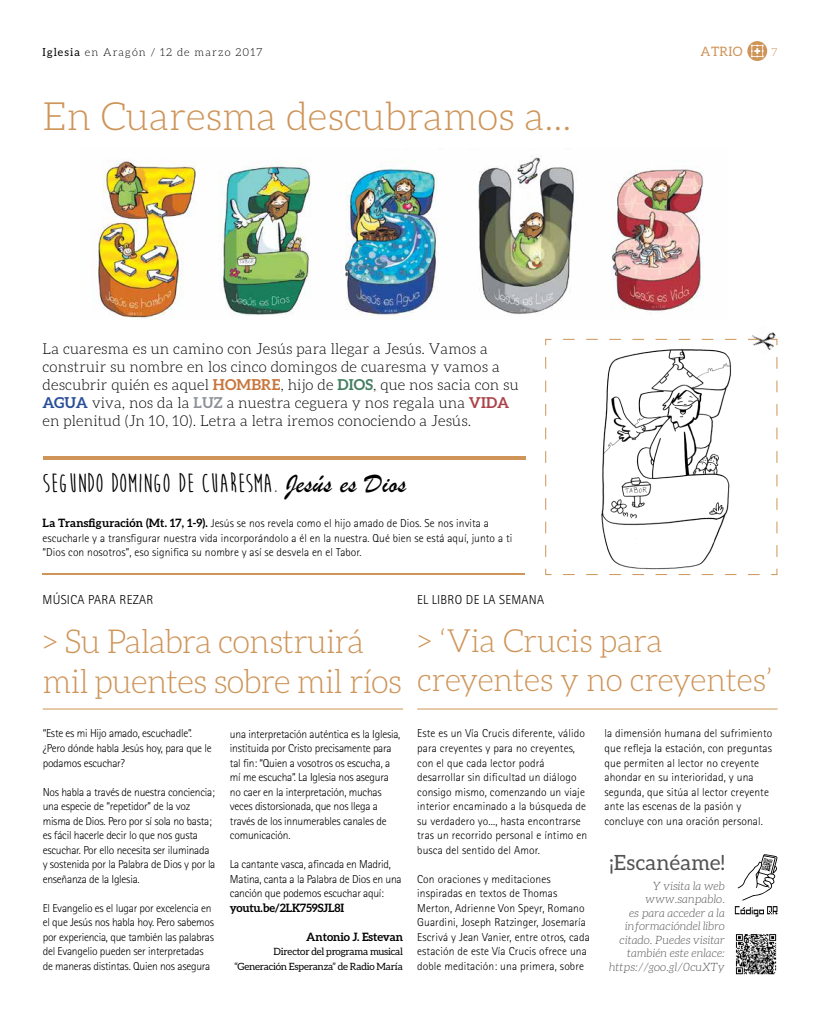
<style>
.page{position:relative;width:820px;height:1021px;background:#fff}
.page>*{position:absolute;margin:0;border:0;box-sizing:border-box;transform-origin:0 0}
.t1{font:300 39px "Aleo";color:#ce9458}
.t2{font:300 33px/39.6px "Aleo";letter-spacing:-.025em;color:#ce9458}
.t3{font:300 32px/38.4px "Aleo";letter-spacing:-.01em;color:#ce9458}
.t4{font:700 27px "Moon Flower";letter-spacing:.01em;color:#000}
.t5{font:21px "Aleo";letter-spacing:.01em;color:#515254}
.t6{font:300 15px/18px "Aleo";letter-spacing:.01em;color:#000}
.t7{font:300 13px "Rotis Sans Serif";letter-spacing:.02em;color:#000}
.t8{font:13px "Aleo";letter-spacing:.025em;color:#ce9458}
.t9{font:300 11.5px/14.5px "Rotis Sans Serif";letter-spacing:.005em;color:#000}
.t10{font:300 11.5px/14.5px "Rotis Sans Serif";letter-spacing:-.02em;color:#000}
.t11{font:italic 300 11.5px/13.5px "Aleo";letter-spacing:.01em;color:#515254;text-align:right}
.t12{font:700 11.5px "Aleo";letter-spacing:-.02em;color:#000}
.t13{font:300 11px "Aleo";letter-spacing:.1em;color:#000}
.t14{font:300 11px "Aleo";color:#ce9458}
.t15{font:10px/14.5px "Aleo";letter-spacing:-.02em;color:#000;text-align:right}
.s1{font-weight:400}
.s2{font-weight:700;color:#c8753b}
.s3{font-weight:700;color:#437e62}
.s4{font-weight:700;color:#2a4f98}
.s5{font-weight:700;color:#8d9199}
.s6{font-weight:700;color:#ab4349}
.s7{font-family:"Brush Script";font-weight:400}
.s8{font-family:"Aleo";font-weight:700}
</style>
<div class="page">
<hr style="left:43px;top:708px;width:360px;height:1px;background:#ce9458">
<hr style="left:417px;top:708px;width:360px;height:1px;background:#ce9458">
<img style="left:95px;top:156px;width:609px;height:163px">
<svg style="left:747px;top:41px;width:19px;height:20px"></svg>
<img style="left:751px;top:332px;width:27px;height:14px">
<svg style="left:545px;top:338px;width:232px;height:237px"></svg>
<svg style="left:43px;top:456px;width:482px;height:3px"></svg>
<hr style="left:43px;top:573px;width:482px;height:2px;background:#ce9458">
<img style="left:735px;top:934px;width:42px;height:41px">
<svg style="left:737px;top:854px;width:40px;height:46px"></svg>
<svg style="left:734px;top:906px;width:43px;height:10px"></svg>
<p class="t13" style="left:43px;top:46px;width:221px"><span class="s1">Iglesia</span> en Aragón / 12 de marzo 2017</p>
<p class="t8" style="left:700px;top:44px;width:43px">ATRIO</p>
<p class="t14" style="left:771px;top:46px;width:8px">7</p>
<h1 class="t1" style="left:43px;top:95px;width:530px">En Cuaresma descubramos a...</h1>
<p class="t6" style="left:43px;top:339px;width:477px">La cuaresma es un camino con Jesús para llegar a Jesús. Vamos a construir su nombre en los cinco domingos de cuaresma y vamos a descubrir quién es aquel <span class="s2">HOMBRE</span>, hijo de <span class="s3">DIOS</span>, que nos sacia con su <span class="s4">AGUA</span> viva, nos da la <span class="s5">LUZ</span> a nuestra ceguera y nos regala una <span class="s6">VIDA </span>en plenitud (Jn 10, 10). Letra a letra iremos conociendo a Jesús.</p>
<h3 class="t4" style="left:43px;top:469px;width:365px">SEGUNDO DOMINGO DE CUARESMA. <span class="s7">Jesús es Dios</span></h3>
<p class="t9" style="left:43px;top:516px;width:471px"><span class="s8">La Transfiguración (Mt. 17, 1-9).</span> Jesús se nos revela como el hijo amado de Dios. Se nos invita a escucharle y a transfigurar nuestra vida incorporándolo a él en la nuestra. Qué bien se está aquí, junto a ti “Dios con nosotros”, eso significa su nombre y así se desvela en el Tabor.</p>
<p class="t7" style="left:43px;top:592px;width:112px">MÚSICA PARA REZAR</p>
<p class="t7" style="left:417px;top:592px;width:128px">EL LIBRO DE LA SEMANA</p>
<h2 class="t2" style="left:43px;top:621px;width:361px">&gt; Su Palabra construirá mil puentes sobre mil ríos</h2>
<h3 class="t3" style="left:417px;top:622px;width:356px">&gt; ‘Via Crucis para creyentes y no creyentes’</h3>
<p class="t10" style="left:43px;top:726px;width:170px">“Este es mi Hijo amado, escuchadle”. ¿Pero dónde habla Jesús hoy, para que le podamos escuchar?</p>
<p class="t10" style="left:43px;top:784px;width:174px">Nos habla a través de nuestra conciencia; una especie de “repetidor” de la voz misma de Dios. Pero por sí sola no basta; es fácil hacerle decir lo que nos gusta escuchar. Por ello necesita ser iluminada y sostenida por la Palabra de Dios y por la enseñanza de la Iglesia.</p>
<p class="t10" style="left:43px;top:900px;width:173px">El Evangelio es el lugar por excelencia en el que Jesús nos habla hoy. Pero sabemos por experiencia, que también las palabras del Evangelio pueden ser interpretadas de maneras distintas. Quien nos asegura</p>
<p class="t10" style="left:230px;top:726px;width:172px">una interpretación auténtica es la Iglesia, instituida por Cristo precisamente para tal fin: “Quien a vosotros os escucha, a mí me escucha”. La Iglesia nos asegura no caer en la interpretación, muchas veces distorsionada, que nos llega a través de los innumerables canales de comunicación.</p>
<p class="t10" style="left:230px;top:857px;width:173px">La cantante vasca, afincada en Madrid,<br>Matina, canta a la Palabra de Dios en una canción que podemos escuchar aquí:</p>
<p class="t12" style="left:230px;top:900px;width:116px">youtu.be/2LK759SJL8I</p>
<p class="t12" style="left:306px;top:929px;width:98px">Antonio J. Estevan</p>
<p class="t15" style="left:234px;top:944px;width:170px">Director del programa musical “Generación Esperanza” de Radio María</p>
<p class="t9" style="left:417px;top:726px;width:171px">Este es un Vía Crucis diferente, válido para creyentes y para no creyentes, con el que cada lector podrá desarrollar sin dificultad un diálogo consigo mismo, comenzando un viaje interior encaminado a la búsqueda de su verdadero yo..., hasta encontrarse tras un recorrido personal e íntimo en busca del sentido del Amor.</p>
<p class="t9" style="left:417px;top:871px;width:174px">Con oraciones y meditaciones inspiradas en textos de Thomas Merton, Adrienne Von Speyr, Romano Guardini, Joseph Ratzinger, Josemaría Escrivá y Jean Vanier, entre otros, cada estación de este Vía Crucis ofrece una doble meditación: una primera, sobre</p>
<p class="t9" style="left:604px;top:726px;width:169px">la dimensión humana del sufrimiento que refleja la estación, con preguntas que permiten al lector no creyente ahondar en su interioridad, y una segunda, que sitúa al lector creyente ante las escenas de la pasión y concluye con una oración personal.</p>
<h3 class="t5" style="left:609px;top:851px;width:117px">¡Escanéame!</h3>
<p class="t11" style="left:609px;top:878px;width:117px">Y visita la web www.sanpablo.<br>es para acceder a la informacióndel libro citado. Puedes visitar también este enlace: https://goo.gl/0cuXTy</p>
</div>
